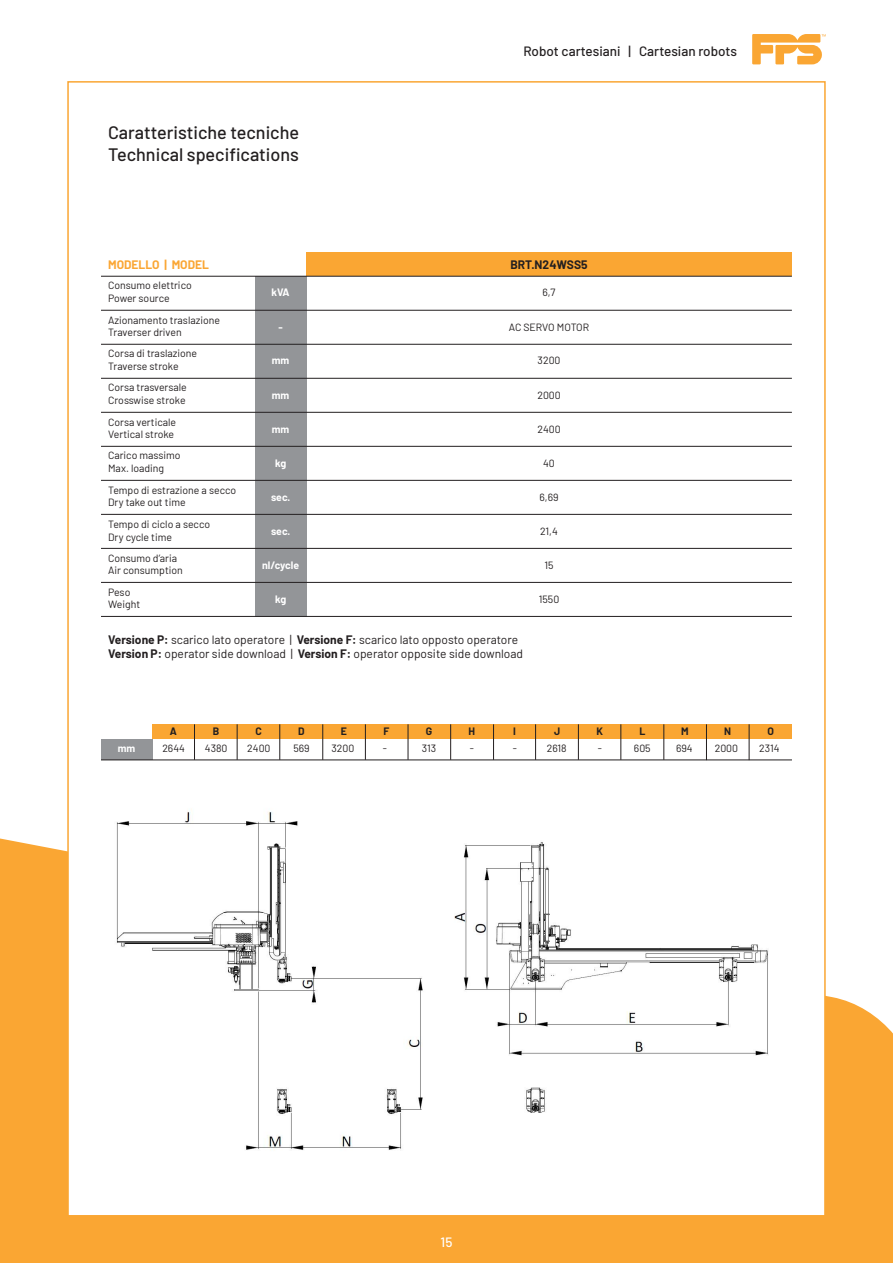
<style>
.page{position:relative;width:893px;height:1263px;background:#fff}
.page>*{position:absolute;margin:0;border:0;box-sizing:border-box;transform-origin:0 0}
.t1{font:500 18px "Barlow";color:#231f20}
.t2{font:500 13.5px "Barlow";color:#231f20}
.t3{font:500 13.5px "Barlow";color:#fff}
.t4{font:12px "Barlow";color:#231f20}
.t5{font:700 12px "Barlow";color:#faa633}
.t6{font:700 12px "Barlow";color:#231f20}
.t7{font:10.5px "Barlow";color:#231f20}
.t8{font:700 10.5px "Barlow";color:#fff}
.t9{font:700 10.5px "Barlow";color:#231f20}
.s1{font-weight:700}
</style>
<div class="page">
<svg style="left:0;top:838px;width:893px;height:425px;background:#fab14d"></svg>
<div style="left:67px;top:81px;width:759px;height:1135px;background:#fff;border:2px solid #faa633"></div>
<div style="left:255px;top:276px;width:51px;height:340px;background:#939598"></div>
<div style="left:152px;top:724px;width:42px;height:15px;background:#faa633"></div>
<div style="left:101px;top:739px;width:51px;height:21px;background:#939598"></div>
<hr style="left:101px;top:760px;width:691px;height:1px;background:#231f20">
<div style="left:195px;top:724px;width:42px;height:15px;background:#faa633"></div>
<div style="left:237px;top:724px;width:43px;height:15px;background:#faa633"></div>
<div style="left:280px;top:724px;width:43px;height:15px;background:#faa633"></div>
<div style="left:323px;top:724px;width:42px;height:15px;background:#faa633"></div>
<div style="left:365px;top:724px;width:43px;height:15px;background:#faa633"></div>
<div style="left:408px;top:724px;width:42px;height:15px;background:#faa633"></div>
<div style="left:450px;top:724px;width:43px;height:15px;background:#faa633"></div>
<div style="left:493px;top:724px;width:43px;height:15px;background:#faa633"></div>
<div style="left:536px;top:724px;width:42px;height:15px;background:#faa633"></div>
<div style="left:578px;top:724px;width:43px;height:15px;background:#faa633"></div>
<div style="left:621px;top:724px;width:43px;height:15px;background:#faa633"></div>
<div style="left:664px;top:724px;width:42px;height:15px;background:#faa633"></div>
<div style="left:706px;top:724px;width:43px;height:15px;background:#faa633"></div>
<hr style="left:194px;top:724px;width:1px;height:36px;background:#231f20">
<hr style="left:237px;top:724px;width:1px;height:36px;background:#231f20">
<hr style="left:280px;top:724px;width:1px;height:36px;background:#231f20">
<hr style="left:322px;top:724px;width:1px;height:36px;background:#231f20">
<hr style="left:365px;top:724px;width:1px;height:36px;background:#231f20">
<hr style="left:408px;top:724px;width:1px;height:36px;background:#231f20">
<hr style="left:450px;top:724px;width:1px;height:36px;background:#231f20">
<hr style="left:493px;top:724px;width:1px;height:36px;background:#231f20">
<hr style="left:535px;top:724px;width:1px;height:36px;background:#231f20">
<hr style="left:578px;top:724px;width:1px;height:36px;background:#231f20">
<hr style="left:621px;top:724px;width:1px;height:36px;background:#231f20">
<hr style="left:664px;top:724px;width:1px;height:36px;background:#231f20">
<hr style="left:706px;top:724px;width:1px;height:36px;background:#231f20">
<hr style="left:101px;top:310px;width:691px;height:1px;background:#231f20">
<hr style="left:101px;top:344px;width:691px;height:1px;background:#231f20">
<hr style="left:101px;top:378px;width:691px;height:1px;background:#231f20">
<hr style="left:101px;top:412px;width:691px;height:1px;background:#231f20">
<hr style="left:101px;top:446px;width:691px;height:1px;background:#231f20">
<hr style="left:101px;top:480px;width:691px;height:1px;background:#231f20">
<hr style="left:101px;top:514px;width:691px;height:1px;background:#231f20">
<hr style="left:101px;top:548px;width:691px;height:1px;background:#231f20">
<hr style="left:101px;top:582px;width:691px;height:1px;background:#231f20">
<hr style="left:101px;top:616px;width:691px;height:1px;background:#231f20">
<div style="left:306px;top:253px;width:486px;height:23px;background:#faa633"></div>
<hr style="left:101px;top:276px;width:691px;height:1px;background:#231f20">
<svg style="left:752px;top:34px;width:74px;height:30px"></svg>
<div style="left:749px;top:724px;width:43px;height:15px;background:#faa633"></div>
<hr style="left:749px;top:724px;width:1px;height:36px;background:#231f20">
<img style="left:116px;top:809px;width:652px;height:341px">
<hr style="left:221px;top:929px;width:14px;height:4px;background:#fff">
<p class="t1" style="left:108px;top:120px;width:192px">Caratteristiche tecniche</p>
<p class="t1" style="left:108px;top:141px;width:192px">Technical specifications</p>
<p class="t2" style="left:523px;top:41px;width:215px">Robot cartesiani | Cartesian robots</p>
<p class="t5" style="left:108px;top:256px;width:102px">MODELLO | MODEL</p>
<p class="t6" style="left:510px;top:256px;width:79px">BRT.N24WSS5</p>
<p class="t7" style="left:108px;top:278px;width:85px">Consumo elettrico</p>
<p class="t7" style="left:108px;top:290px;width:63px">Power source</p>
<p class="t7" style="left:108px;top:312px;width:113px">Azionamento traslazione</p>
<p class="t7" style="left:108px;top:325px;width:75px">Traverser driven</p>
<p class="t7" style="left:108px;top:346px;width:90px">Corsa di traslazione</p>
<p class="t7" style="left:108px;top:358px;width:72px">Traverse stroke</p>
<p class="t7" style="left:108px;top:380px;width:80px">Corsa trasversale</p>
<p class="t7" style="left:108px;top:392px;width:79px">Crosswise stroke</p>
<p class="t7" style="left:108px;top:414px;width:70px">Corsa verticale</p>
<p class="t7" style="left:108px;top:427px;width:68px">Vertical stroke</p>
<p class="t7" style="left:108px;top:448px;width:74px">Carico massimo</p>
<p class="t7" style="left:108px;top:460px;width:58px">Max. loading</p>
<p class="t7" style="left:108px;top:482px;width:130px">Tempo di estrazione a secco</p>
<p class="t7" style="left:108px;top:495px;width:79px">Dry take out time</p>
<p class="t7" style="left:108px;top:517px;width:104px">Tempo di ciclo a secco</p>
<p class="t7" style="left:108px;top:529px;width:65px">Dry cycle time</p>
<p class="t7" style="left:108px;top:550px;width:70px">Consumo d’aria</p>
<p class="t7" style="left:108px;top:563px;width:76px">Air consumption</p>
<p class="t7" style="left:108px;top:584px;width:24px">Peso</p>
<p class="t7" style="left:108px;top:597px;width:34px">Weight</p>
<p class="t8" style="left:272px;top:285px;width:20px">kVA</p>
<p class="t8" style="left:278px;top:319px;width:6px">-</p>
<p class="t8" style="left:272px;top:353px;width:19px">mm</p>
<p class="t8" style="left:272px;top:387px;width:19px">mm</p>
<p class="t8" style="left:272px;top:421px;width:19px">mm</p>
<p class="t8" style="left:275px;top:455px;width:13px">kg</p>
<p class="t8" style="left:271px;top:489px;width:21px">sec.</p>
<p class="t8" style="left:271px;top:523px;width:21px">sec.</p>
<p class="t8" style="left:262px;top:557px;width:38px">nl/cycle</p>
<p class="t8" style="left:275px;top:591px;width:13px">kg</p>
<p class="t7" style="left:542px;top:285px;width:15px">6,7</p>
<p class="t7" style="left:509px;top:319px;width:82px">AC SERVO MOTOR</p>
<p class="t7" style="left:538px;top:353px;width:24px">3200</p>
<p class="t7" style="left:537px;top:387px;width:25px">2000</p>
<p class="t7" style="left:537px;top:421px;width:25px">2400</p>
<p class="t7" style="left:543px;top:455px;width:13px">40</p>
<p class="t7" style="left:539px;top:489px;width:21px">6,69</p>
<p class="t7" style="left:540px;top:523px;width:19px">21,4</p>
<p class="t7" style="left:544px;top:558px;width:11px">15</p>
<p class="t7" style="left:539px;top:592px;width:22px">1550</p>
<p class="t4" style="left:108px;top:630px;width:412px"><span class="s1">Versione P:</span> scarico lato operatore | <span class="s1">Versione F:</span> scarico lato opposto operatore</p>
<p class="t4" style="left:108px;top:645px;width:416px"><span class="s1">Version P:</span> operator side download | <span class="s1">Version F:</span> operator opposite side download</p>
<p class="t8" style="left:118px;top:740px;width:19px">mm</p>
<p class="t9" style="left:170px;top:723px;width:9px">A</p>
<p class="t9" style="left:213px;top:723px;width:8px">B</p>
<p class="t9" style="left:255px;top:723px;width:8px">C</p>
<p class="t9" style="left:298px;top:723px;width:8px">D</p>
<p class="t9" style="left:341px;top:723px;width:8px">E</p>
<p class="t9" style="left:384px;top:723px;width:7px">F</p>
<p class="t9" style="left:426px;top:723px;width:8px">G</p>
<p class="t9" style="left:468px;top:723px;width:8px">H</p>
<p class="t9" style="left:513px;top:723px;width:4px">I</p>
<p class="t9" style="left:554px;top:723px;width:8px">J</p>
<p class="t9" style="left:596px;top:723px;width:8px">K</p>
<p class="t9" style="left:639px;top:723px;width:8px">L</p>
<p class="t9" style="left:681px;top:723px;width:9px">M</p>
<p class="t9" style="left:724px;top:723px;width:8px">N</p>
<p class="t7" style="left:162px;top:741px;width:24px">2644</p>
<p class="t7" style="left:205px;top:741px;width:24px">4380</p>
<p class="t7" style="left:247px;top:741px;width:25px">2400</p>
<p class="t7" style="left:293px;top:741px;width:18px">569</p>
<p class="t7" style="left:332px;top:741px;width:24px">3200</p>
<p class="t7" style="left:383px;top:741px;width:6px">-</p>
<p class="t7" style="left:422px;top:741px;width:16px">313</p>
<p class="t7" style="left:470px;top:741px;width:6px">-</p>
<p class="t7" style="left:513px;top:741px;width:6px">-</p>
<p class="t7" style="left:547px;top:741px;width:21px">2618</p>
<p class="t7" style="left:598px;top:741px;width:6px">-</p>
<p class="t7" style="left:634px;top:741px;width:18px">605</p>
<p class="t7" style="left:676px;top:741px;width:18px">694</p>
<p class="t7" style="left:715px;top:741px;width:25px">2000</p>
<p class="t9" style="left:767px;top:723px;width:8px">O</p>
<p class="t7" style="left:759px;top:741px;width:22px">2314</p>
<p class="t3" style="left:441px;top:1232px;width:13px">15</p>
</div>
